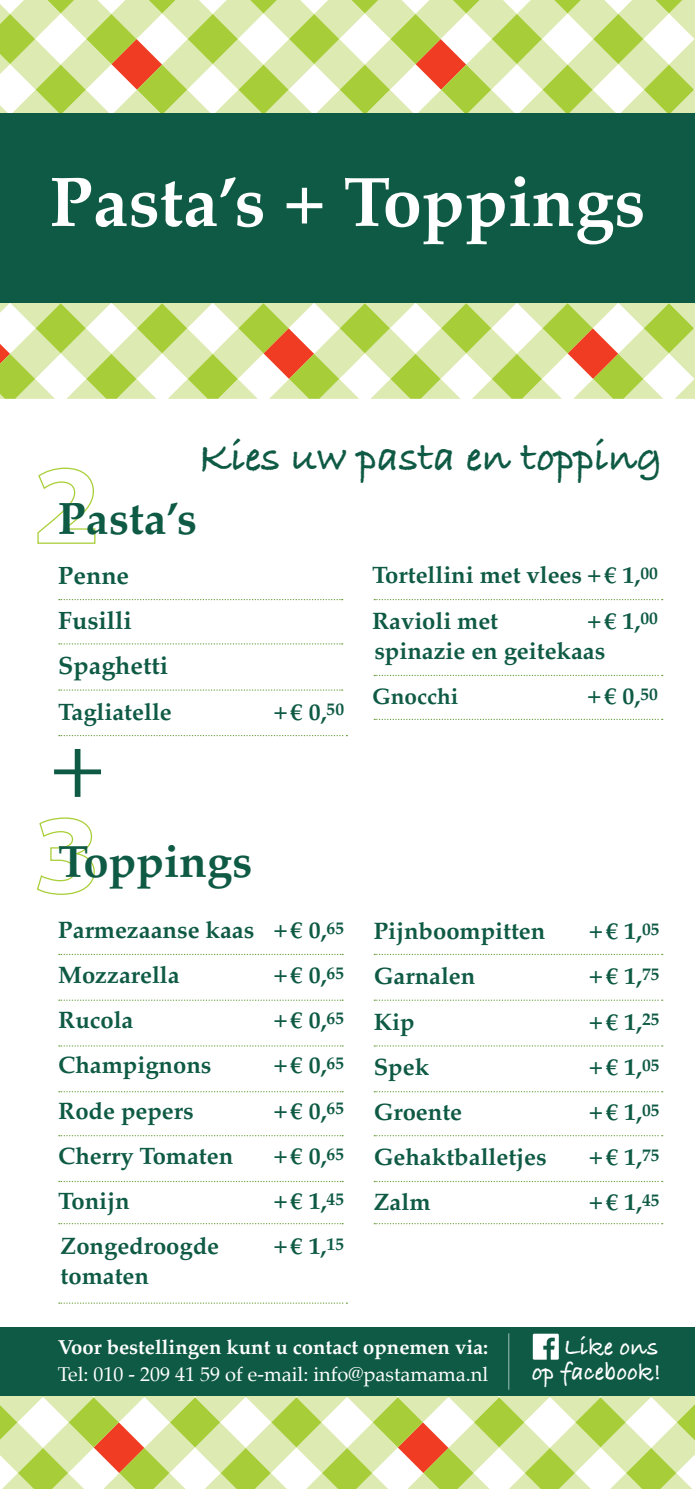
<style>
.page{position:relative;width:695px;height:1489px;background:#fff}
.page>*{position:absolute;margin:0;border:0;box-sizing:border-box;transform-origin:0 0}
.t1{font:98.25px "Minion Pro";color:#0e5a44}
.t2{font:700 70.5px "Palatino";color:#fff}
.t3{font:700 45.25px "Palatino";color:#0e5a44}
.t4{font:700 42.5px "Bradley Hand ITCTT";color:#0e5a44}
.t5{font:700 25px/45.2px "Palatino";color:#0e5a44}
.t6{font:700 25px/25px "Bradley Hand ITCTT";color:#fff;text-align:right}
.t7{font:700 23.75px/45.2px "Palatino";color:#0e5a44}
.t8{font:700 22.5px "Palatino";color:#0e5a44}
.t9{font:700 20.25px "Palatino";color:#fff}
.t10{font:20px "Palatino";color:#fff}
</style>
<div class="page">
<svg style="left:0;top:0;width:695px;height:114px"></svg>
<svg style="left:0;top:296px;width:695px;height:103px"></svg>
<svg style="left:0;top:1395px;width:694px;height:93px"></svg>
<div style="left:0;top:1327px;width:694px;height:68px;background:#0e5a44"></div>
<div style="left:0;top:113px;width:694px;height:190px;background:#0e5a44"></div>
<svg style="left:37px;top:817px;width:58px;height:78px"></svg>
<svg style="left:37px;top:467px;width:59px;height:77px"></svg>
<svg style="left:59px;top:599px;width:283px;height:1px"></svg>
<svg style="left:374px;top:599px;width:288px;height:1px"></svg>
<svg style="left:59px;top:643px;width:283px;height:1px"></svg>
<svg style="left:374px;top:674px;width:288px;height:2px"></svg>
<svg style="left:374px;top:953px;width:288px;height:2px"></svg>
<svg style="left:59px;top:953px;width:284px;height:2px"></svg>
<svg style="left:374px;top:999px;width:288px;height:1px"></svg>
<svg style="left:59px;top:999px;width:284px;height:1px"></svg>
<svg style="left:374px;top:1045px;width:288px;height:1px"></svg>
<svg style="left:59px;top:1045px;width:284px;height:1px"></svg>
<svg style="left:374px;top:1091px;width:288px;height:1px"></svg>
<svg style="left:59px;top:1091px;width:284px;height:1px"></svg>
<svg style="left:374px;top:1135px;width:288px;height:1px"></svg>
<svg style="left:59px;top:1135px;width:284px;height:1px"></svg>
<svg style="left:374px;top:1180px;width:282px;height:1px"></svg>
<svg style="left:59px;top:1180px;width:284px;height:1px"></svg>
<svg style="left:374px;top:1223px;width:288px;height:1px"></svg>
<svg style="left:59px;top:1302px;width:288px;height:1px"></svg>
<svg style="left:59px;top:1223px;width:284px;height:1px"></svg>
<svg style="left:59px;top:689px;width:283px;height:1px"></svg>
<svg style="left:374px;top:718px;width:288px;height:2px"></svg>
<svg style="left:59px;top:735px;width:288px;height:1px"></svg>
<hr style="left:508px;top:1333px;width:1px;height:56px;background:#fff">
<svg style="left:532px;top:1333px;width:26px;height:26px"></svg>
<h2 class="t2" style="left:50px;top:142px;width:596px">Pasta’s + Toppings</h2>
<h3 class="t4" style="left:199px;top:425px;width:464px">Kies uw pasta en topping</h3>
<h3 class="t3" style="left:58px;top:479px;width:140px">Pasta’s</h3>
<p class="t5" style="left:58px;top:552px;width:111px">Penne<br>Fusilli<br>Spaghetti</p>
<p class="t7" style="left:58px;top:688px;width:115px">Tagliatelle</p>
<p class="t7" style="left:273px;top:688px;width:72px">+€ 0,<sup>50</sup></p>
<h1 class="t1" style="left:49px;top:699px;width:59px">+</h1>
<h3 class="t3" style="left:58px;top:823px;width:195px">Toppings</h3>
<p class="t7" style="left:58px;top:906px;width:287px">Parmezaanse kaas +€ 0,<sup>65<br></sup>Mozzarella</p>
<p class="t7" style="left:273px;top:951px;width:72px">+€ 0,<sup>65</sup></p>
<p class="t7" style="left:58px;top:996px;width:77px">Rucola</p>
<p class="t7" style="left:273px;top:996px;width:72px">+€ 0,<sup>65</sup></p>
<p class="t7" style="left:58px;top:1042px;width:155px">Champignons</p>
<p class="t7" style="left:273px;top:1042px;width:72px">+€ 0,<sup>65</sup></p>
<p class="t7" style="left:58px;top:1087px;width:137px">Rode pepers</p>
<p class="t7" style="left:273px;top:1087px;width:72px">+€ 0,<sup>65</sup></p>
<p class="t7" style="left:58px;top:1132px;width:176px">Cherry Tomaten</p>
<p class="t7" style="left:273px;top:1132px;width:72px">+€ 0,<sup>65</sup></p>
<p class="t7" style="left:58px;top:1177px;width:73px">Tonijn</p>
<p class="t7" style="left:273px;top:1177px;width:72px">+€ 1,<sup>45</sup></p>
<p class="t7" style="left:61px;top:1222px;width:160px">Zongedroogde</p>
<p class="t7" style="left:273px;top:1222px;width:72px">+€ 1,<sup>15</sup></p>
<p class="t7" style="left:61px;top:1252px;width:90px">tomaten</p>
<p class="t7" style="left:372px;top:552px;width:287px">Tortellini met vlees +€ 1,<sup>00<br></sup>Ravioli met</p>
<p class="t7" style="left:374px;top:605px;width:285px;line-height:30px;text-indent:213px">+€ 1,<sup>00 </sup>spinazie en geitekaas</p>
<p class="t8" style="left:372px;top:677px;width:88px">Gnocchi</p>
<p class="t7" style="left:587px;top:672px;width:72px">+€ 0,<sup>50</sup></p>
<p class="t7" style="left:373px;top:907px;width:173px">Pijnboompitten</p>
<p class="t7" style="left:588px;top:907px;width:72px">+€ 1,<sup>05</sup></p>
<p class="t7" style="left:373px;top:953px;width:103px">Garnalen</p>
<p class="t7" style="left:588px;top:953px;width:72px">+€ 1,<sup>75</sup></p>
<p class="t7" style="left:373px;top:998px;width:42px">Kip</p>
<p class="t7" style="left:588px;top:998px;width:72px">+€ 1,<sup>25</sup></p>
<p class="t7" style="left:373px;top:1043px;width:57px">Spek</p>
<p class="t7" style="left:588px;top:1043px;width:72px">+€ 1,<sup>05</sup></p>
<p class="t7" style="left:373px;top:1088px;width:90px">Groente</p>
<p class="t7" style="left:588px;top:1088px;width:72px">+€ 1,<sup>05</sup></p>
<p class="t7" style="left:373px;top:1133px;width:174px">Gehaktballetjes</p>
<p class="t7" style="left:588px;top:1133px;width:72px">+€ 1,<sup>75</sup></p>
<p class="t7" style="left:373px;top:1178px;width:58px">Zalm</p>
<p class="t7" style="left:588px;top:1178px;width:72px">+€ 1,<sup>45</sup></p>
<p class="t9" style="left:58px;top:1329px;width:432px">Voor bestellingen kunt u contact opnemen via:</p>
<p class="t10" style="left:58px;top:1357px;width:432px">Tel: 010 - 209 41 59 of e-mail: info@pastamama.nl</p>
<p class="t6" style="left:532px;top:1332px;width:131px">Like ons<br>op facebook!</p>
</div>
